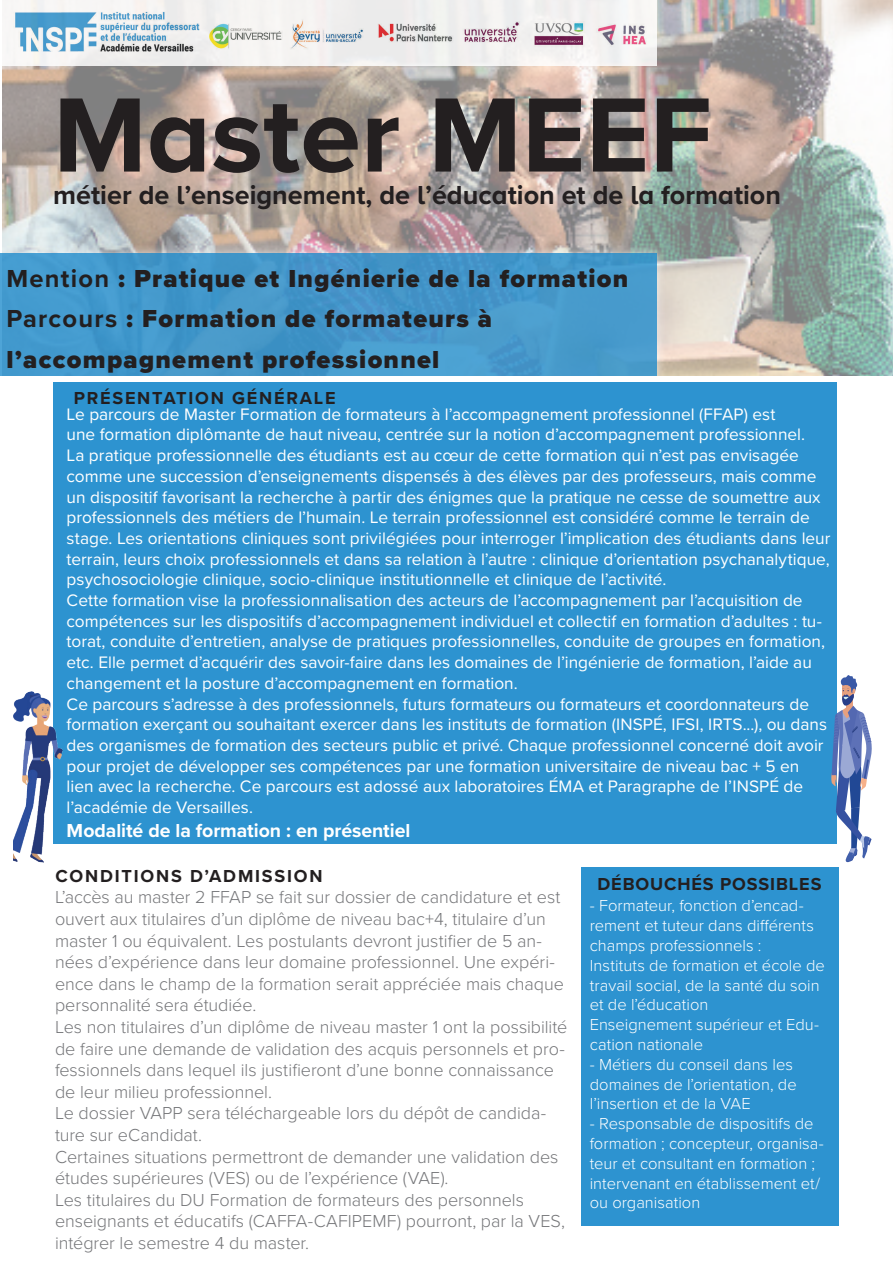
<style>
.page{position:relative;width:893px;height:1263px;background:#fff}
.page>*{position:absolute;margin:0;border:0;box-sizing:border-box;transform-origin:0 0}
.t1{font:700 109.5px "Proxima Nova";color:#231f20}
.t2{font:700 27px "Proxima Nova";color:#231f20}
.t3{font:900 25.5px/40.5px "Proxima Nova";letter-spacing:.05em;color:#231f20}
.t4{font:700 19.5px "Proxima Nova";letter-spacing:-.005em;color:#fff}
.t5{font:300 18px/21.6px "Proxima Nova";letter-spacing:-.005em;color:#757679}
.t6{font:700 18px "Proxima Nova";letter-spacing:.1em;color:#231f20}
.t7{font:700 18px "Proxima Nova";letter-spacing:.05em;color:#231f20}
.t8{font:17.25px/20.7px "Proxima Nova";color:#fff}
.t9{font:300 16.5px/19.8px "Proxima Nova";color:#fff}
.s1{font-weight:700}
</style>
<div class="page">
<img style="left:2px;top:0;width:891px;height:375px">
<img style="left:2px;top:1px;width:655px;height:64px">
<div style="left:0;top:243px;width:667px;height:142px;background:#fff;opacity:.75"></div>
<div style="left:0;top:253px;width:657px;height:122px;background:#4599cb"></div>
<div style="left:53px;top:382px;width:784px;height:461px;background:#2d93d0"></div>
<div style="left:581px;top:867px;width:258px;height:358px;background:#2d93d0"></div>
<img style="left:14px;top:691px;width:48px;height:172px">
<svg style="left:831px;top:675px;width:41px;height:187px"></svg>
<h1 class="t1" style="left:53px;top:53px;width:660px">Master MEEF</h1>
<h2 class="t2" style="left:53px;top:175px;width:729px">métier de l’enseignement, de l’éducation et de la formation</h2>
<h3 class="t3" style="left:6px;top:258px;width:623px"><span class="s1">Mention</span> : Pratique et Ingénierie de la formation<br><span class="s1">Parcours</span> : Formation de formateurs à l’accompagnement professionnel</h3>
<p class="t6" style="left:74px;top:385px;width:263px">PRÉSENTATION GÉNÉRALE</p>
<p class="t8" style="left:67px;top:403px;width:765px">Le parcours de Master Formation de formateurs à l’accompagnement professionnel (FFAP) est<br>une formation diplômante de haut niveau, centrée sur la notion d’accompagnement professionnel.<br>La pratique professionnelle des étudiants est au cœur de cette formation qui n’est pas envisagée comme une succession d’enseignements dispensés à des élèves par des professeurs, mais comme un dispositif favorisant la recherche à partir des énigmes que la pratique ne cesse de soumettre aux professionnels des métiers de l’humain. Le terrain professionnel est considéré comme le terrain de stage. Les orientations cliniques sont privilégiées pour interroger l’implication des étudiants dans leur terrain, leurs choix professionnels et dans sa relation à l’autre : clinique d’orientation psychanalytique, psychosociologie clinique, socio-clinique institutionnelle et clinique de l’activité.<br>Cette formation vise la professionnalisation des acteurs de l’accompagnement par l’acquisition de compétences sur les dispositifs d’accompagnement individuel et collectif en formation d’adultes : tu&shy;torat, conduite d’entretien, analyse de pratiques professionnelles, conduite de groupes en formation, etc. Elle permet d’acquérir des savoir-faire dans les domaines de l’ingénierie de formation, l’aide au changement et la posture d’accompagnement en formation.<br>Ce parcours s’adresse à des professionnels, futurs formateurs ou formateurs et coordonnateurs de formation exerçant ou souhaitant exercer dans les instituts de formation (INSPÉ, IFSI, IRTS...), ou dans des organismes de formation des secteurs public et privé. Chaque professionnel concerné doit avoir pour projet de développer ses compétences par une formation universitaire de niveau bac + 5 en lien avec la recherche. Ce parcours est adossé aux laboratoires ÉMA et Paragraphe de l’INSPÉ de l’académie de Versailles.</p>
<p class="t4" style="left:67px;top:815px;width:345px">Modalité de la formation : en présentiel</p>
<p class="t6" style="left:55px;top:863px;width:269px">CONDITIONS D’ADMISSION</p>
<p class="t7" style="left:597px;top:871px;width:226px">DÉBOUCHÉS POSSIBLES</p>
<p class="t5" style="left:55px;top:886px;width:514px">L’accès au master 2 FFAP se fait sur dossier de candidature et est ouvert aux titulaires d’un diplôme de niveau bac+4, titulaire d’un master 1 ou équivalent. Les postulants devront justifier de 5 an&shy;nées d’expérience dans leur domaine professionnel. Une expéri&shy;ence dans le champ de la formation serait appréciée mais chaque personnalité sera étudiée.<br>Les non titulaires d’un diplôme de niveau master 1 ont la possibilité de faire une demande de validation des acquis personnels et pro&shy;fessionnels dans lequel ils justifieront d’une bonne connaissance de leur milieu professionnel.<br>Le dossier VAPP sera téléchargeable lors du dépôt de candida&shy;ture sur eCandidat.<br>Certaines situations permettront de demander une validation des études supérieures (VES) ou de l’expérience (VAE).<br>Les titulaires du DU Formation de formateurs des personnels enseignants et éducatifs (CAFFA-CAFIPEMF) pourront, par la VES, intégrer le semestre 4 du master.</p>
<p class="t9" style="left:590px;top:895px;width:237px">- Formateur, fonction d’encad&shy;rement et tuteur dans différents champs professionnels :<br>Instituts de formation et école de travail social, de la santé du soin et de l’éducation<br>Enseignement supérieur et Edu&shy;cation nationale</p>
<p class="t9" style="left:590px;top:1053px;width:208px">- Métiers du conseil dans les domaines de l’orientation, de l’insertion et de la VAE</p>
<p class="t9" style="left:590px;top:1113px;width:235px">- Responsable de dispositifs de formation ; concepteur, organisa&shy;teur et consultant en formation ; intervenant en établissement et/ ou organisation</p>
</div>
